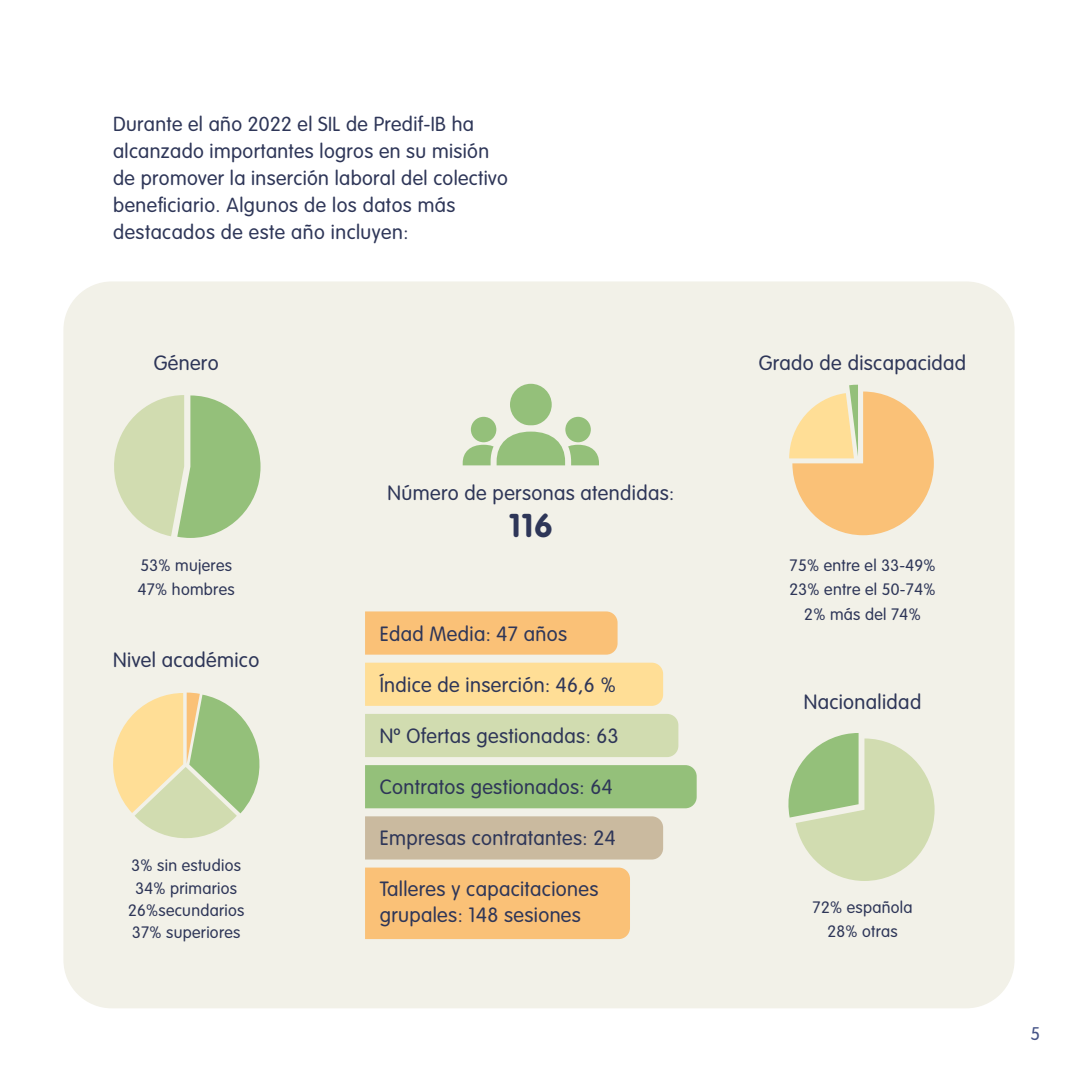
<style>
.page{position:relative;width:1078px;height:1078px;background:#fff}
.page>*{position:absolute;margin:0;border:0;box-sizing:border-box;transform-origin:0 0}
.t1{font:700 32.6px "VAG Rounded Std";color:#2e3658}
.t2{font:300 20.4px/26.4px "VAG Rounded Std";letter-spacing:.02em;color:#2e3658}
.t3{font:300 20px/27px "VAG Rounded Std";letter-spacing:.02em;color:#2e3658}
.t4{font:300 18px "VAG Rounded Std";color:#465487}
.t5{font:300 16.2px/24.4px "VAG Rounded Std";letter-spacing:.02em;color:#2e3658;text-align:center}
</style>
<div class="page">
<div style="left:63px;top:281px;width:951px;height:727px;background:#f2f1e8;border-radius:48px"></div>
<div style="left:565px;top:417px;width:25px;height:25px;background:#94c07a;border-radius:50%"></div>
<div style="left:471px;top:417px;width:25px;height:25px;background:#94c07a;border-radius:50%"></div>
<div style="left:510px;top:383px;width:41px;height:42px;background:#94c07a;border-radius:50%"></div>
<svg style="left:462px;top:425px;width:137px;height:41px"></svg>
<svg style="left:114px;top:395px;width:146px;height:143px"></svg>
<svg style="left:789px;top:384px;width:144px;height:151px"></svg>
<svg style="left:113px;top:692px;width:147px;height:147px"></svg>
<svg style="left:788px;top:733px;width:146px;height:147px"></svg>
<div style="left:365px;top:611px;width:252px;height:43px;background:#fac177"></div>
<div style="left:365px;top:662px;width:298px;height:43px;background:#ffde96"></div>
<div style="left:365px;top:714px;width:313px;height:43px;background:#d1dcb0"></div>
<div style="left:365px;top:765px;width:331px;height:43px;background:#94c07a"></div>
<div style="left:365px;top:816px;width:298px;height:43px;background:#caba9f"></div>
<div style="left:365px;top:867px;width:265px;height:71px;background:#fac177"></div>
<p class="t3" style="left:113px;top:111px;width:396px">Durante el año 2022 el SIL de Predif-IB ha alcanzado importantes logros en su misión de promover la inserción laboral del colectivo beneficiario. Algunos de los datos más destacados de este año incluyen:</p>
<p class="t2" style="left:154px;top:350px;width:66px">Género</p>
<p class="t5" style="left:138px;top:553px;width:98px;text-align:left">53% mujeres<br>47% hombres</p>
<p class="t2" style="left:113px;top:647px;width:147px">Nivel académico</p>
<p class="t5" style="left:128px;top:854px;width:118px;line-height:22.4px">3% sin estudios<br>34% primarios<br>26%secundarios<br>37% superiores</p>
<p class="t2" style="left:387px;top:480px;width:288px">Número de personas atendidas:</p>
<h1 class="t1" style="left:509px;top:506px;width:45px">116</h1>
<p class="t2" style="left:379px;top:621px;width:189px">Edad Media: 47 años</p>
<p class="t2" style="left:379px;top:672px;width:237px">Índice de inserción: 46,6 %</p>
<p class="t2" style="left:379px;top:723px;width:240px">Nº Ofertas gestionadas: 63</p>
<p class="t2" style="left:379px;top:774px;width:234px">Contratos gestionados: 64</p>
<p class="t2" style="left:379px;top:825px;width:237px">Empresas contratantes: 24</p>
<p class="t2" style="left:379px;top:875px;width:220px">Talleres y capacitaciones grupales: 148 sesiones</p>
<p class="t2" style="left:758px;top:350px;width:209px">Grado de discapacidad</p>
<p class="t5" style="left:789px;top:553px;width:147px">75% entre el 33-49%<br>23% entre el 50-74%<br>2% más del 74%</p>
<p class="t2" style="left:803px;top:689px;width:119px">Nacionalidad</p>
<p class="t5" style="left:812px;top:895px;width:101px">72% española<br>28% otras</p>
<p class="t4" style="left:1030px;top:1023px;width:11px">5</p>
</div>
